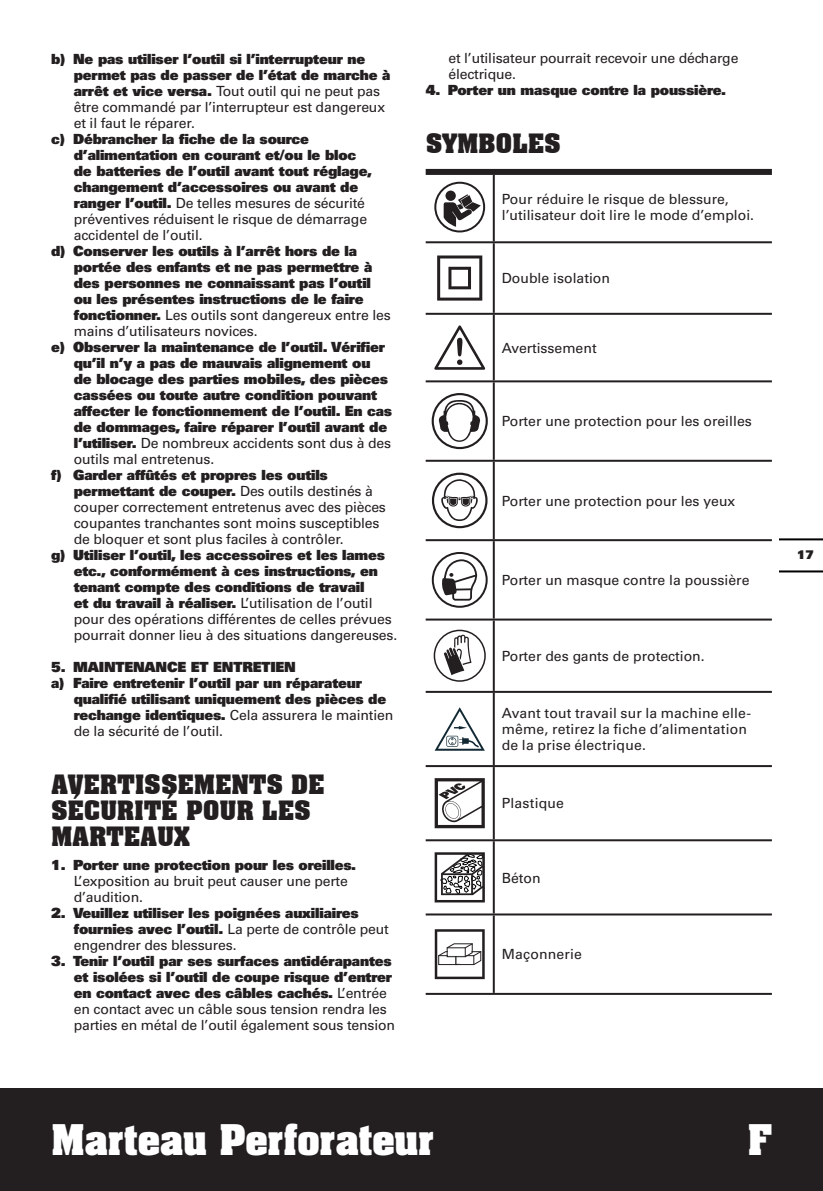
<style>
.page{position:relative;width:823px;height:1191px;background:#fff}
.page>*{position:absolute;margin:0;border:0;box-sizing:border-box;transform-origin:0 0}
.t1{font:700 36px "Aachen";color:#fff}
.t2{font:700 26px/26px "Aachen BT";letter-spacing:-.01em;color:#231f20}
.t3{font:900 14px/16px "Univers";letter-spacing:-.01em;color:#231f20}
.t4{font:14px/16px "Univers";color:#231f20}
.t5{font:900 12px "Univers";color:#231f20}
.s1{font-weight:400}
.s2{font-weight:900}
</style>
<div class="page">
<div style="left:0;top:1089px;width:822px;height:102px;background:#231f20"></div>
<hr style="left:779px;top:570px;width:43px;height:2px;background:#000">
<hr style="left:779px;top:538px;width:43px;height:2px;background:#000">
<hr style="left:492px;top:175px;width:2px;height:66px;background:#231f20">
<hr style="left:425px;top:241px;width:346px;height:2px;background:#231f20">
<hr style="left:492px;top:243px;width:2px;height:70px;background:#231f20">
<hr style="left:425px;top:313px;width:346px;height:2px;background:#231f20">
<hr style="left:492px;top:315px;width:2px;height:65px;background:#231f20">
<hr style="left:425px;top:380px;width:346px;height:2px;background:#231f20">
<hr style="left:492px;top:382px;width:2px;height:78px;background:#231f20">
<hr style="left:425px;top:460px;width:346px;height:2px;background:#231f20">
<hr style="left:492px;top:462px;width:2px;height:77px;background:#231f20">
<hr style="left:425px;top:539px;width:346px;height:2px;background:#231f20">
<hr style="left:492px;top:541px;width:2px;height:77px;background:#231f20">
<hr style="left:425px;top:618px;width:346px;height:2px;background:#231f20">
<hr style="left:492px;top:620px;width:2px;height:71px;background:#231f20">
<hr style="left:425px;top:691px;width:346px;height:2px;background:#231f20">
<hr style="left:492px;top:693px;width:2px;height:72px;background:#231f20">
<hr style="left:425px;top:765px;width:346px;height:2px;background:#231f20">
<hr style="left:492px;top:767px;width:2px;height:72px;background:#231f20">
<hr style="left:425px;top:839px;width:346px;height:2px;background:#231f20">
<hr style="left:492px;top:841px;width:2px;height:72px;background:#231f20">
<hr style="left:425px;top:913px;width:346px;height:2px;background:#231f20">
<hr style="left:492px;top:915px;width:2px;height:78px;background:#231f20">
<hr style="left:425px;top:993px;width:346px;height:2px;background:#231f20">
<div style="left:425px;top:169px;width:346px;height:6px;background:#231f20"></div>
<svg style="left:435px;top:183px;width:49px;height:48px"></svg>
<div style="left:434px;top:182px;width:51px;height:50px;border:2px solid #231f20;border-radius:50%"></div>
<div style="left:445px;top:191px;width:10px;height:10px;background:#231f20;border-radius:50%"></div>
<svg style="left:443px;top:194px;width:37px;height:33px"></svg>
<svg style="left:437px;top:255px;width:45px;height:45px"></svg>
<svg style="left:434px;top:325px;width:51px;height:45px"></svg>
<div style="left:431px;top:393px;width:56px;height:56px;border:2px solid #231f20;border-radius:50%"></div>
<svg style="left:438px;top:400px;width:42px;height:42px"></svg>
<svg style="left:433px;top:474px;width:53px;height:53px"></svg>
<div style="left:431px;top:472px;width:56px;height:56px;border:2px solid #231f20;border-radius:50%"></div>
<svg style="left:440px;top:479px;width:37px;height:42px"></svg>
<div style="left:431px;top:552px;width:56px;height:56px;border:2px solid #231f20;border-radius:50%"></div>
<svg style="left:440px;top:559px;width:37px;height:41px"></svg>
<div style="left:433px;top:629px;width:52px;height:53px;border:2px solid #231f20;border-radius:50%"></div>
<svg style="left:443px;top:634px;width:28px;height:41px"></svg>
<svg style="left:435px;top:707px;width:49px;height:43px"></svg>
<svg style="left:434px;top:778px;width:50px;height:50px"></svg>
<svg style="left:434px;top:852px;width:50px;height:50px"></svg>
<svg style="left:434px;top:929px;width:50px;height:50px"></svg>
<p class="t3" style="left:74px;top:52px;width:318px;text-indent:-23px">b) Ne pas utiliser l’outil si l’interrupteur ne permet pas de passer de l’état de marche à arrêt et vice versa. <span class="s1">Tout outil qui ne peut pas être commandé par l’interrupteur est dangereux et il faut le réparer.</span></p>
<p class="t3" style="left:74px;top:132px;width:299px;text-indent:-23px">c) Débrancher la fiche de la source d’alimentation en courant et/ou le bloc de batteries de l’outil avant tout réglage, changement d’accessoires ou avant de ranger l’outil. <span class="s1">De telles mesures de sécurité préventives réduisent le risque de démarrage accidentel de l’outil.</span></p>
<p class="t3" style="left:74px;top:244px;width:318px;text-indent:-23px">d) Conserver les outils à l’arrêt hors de la portée des enfants et ne pas permettre à des personnes ne connaissant pas l’outil ou les présentes instructions de le faire fonctionner. <span class="s1">Les outils sont dangereux entre les mains d’utilisateurs novices.</span></p>
<p class="t3" style="left:74px;top:340px;width:320px;text-indent:-23px">e) Observer la maintenance de l’outil. Vérifier qu’il n’y a pas de mauvais alignement ou<br>de blocage des parties mobiles, des pièces cassées ou toute autre condition pouvant affecter le fonctionnement de l’outil. En cas de dommages, faire réparer l’outil avant de l’utiliser. <span class="s1">De nombreux accidents sont dus à des outils mal entretenus.</span></p>
<p class="t4" style="left:74px;top:468px;width:313px;text-indent:-23px"><span class="s2">f) Garder affûtés et propres les outils permettant de couper.</span> Des outils destinés à couper correctement entretenus avec des pièces coupantes tranchantes sont moins susceptibles de bloquer et sont plus faciles à contrôler.</p>
<p class="t3" style="left:74px;top:548px;width:325px;text-indent:-23px">g) Utiliser l’outil, les accessoires et les lames etc., conformément à ces instructions, en tenant compte des conditions de travail<br>et du travail à réaliser. <span class="s1">L’utilisation de l’outil pour des opérations différentes de celles prévues pourrait donner lieu à des situations dangereuses.</span></p>
<p class="t3" style="left:51px;top:660px;width:246px">5. MAINTENANCE ET ENTRETIEN</p>
<p class="t3" style="left:51px;top:676px;width:312px">a) Faire entretenir l’outil par un réparateur</p>
<p class="t3" style="left:74px;top:692px;width:314px">qualifié utilisant uniquement des pièces de</p>
<p class="t4" style="left:74px;top:708px;width:321px"><span class="s2">rechange identiques.</span> Cela assurera le maintien</p>
<p class="t4" style="left:74px;top:724px;width:151px">de la sécurité de l’outil.</p>
<h2 class="t2" style="left:51px;top:771px;width:275px">AVERTISSEMENTS DE<br>SÉCURITÉ POUR LES<br>MARTEAUX</h2>
<p class="t3" style="left:51px;top:858px;width:306px">1. Porter une protection pour les oreilles.</p>
<p class="t4" style="left:74px;top:874px;width:275px">L’exposition au bruit peut causer une perte d’audition.</p>
<p class="t3" style="left:74px;top:906px;width:316px;text-indent:-23px">2. Veuillez utiliser les poignées auxiliaires fournies avec l’outil. <span class="s1">La perte de contrôle peut engendrer des blessures.</span></p>
<p class="t3" style="left:74px;top:954px;width:322px;text-indent:-23px">3. Tenir l’outil par ses surfaces antidérapantes et isolées si l’outil de coupe risque d’entrer en contact avec des câbles cachés. <span class="s1">L’entrée en contact avec un câble sous tension rendra les parties en métal de l’outil également sous tension</span></p>
<p class="t4" style="left:448px;top:51px;width:291px">et l’utilisateur pourrait recevoir une décharge électrique.</p>
<p class="t3" style="left:425px;top:83px;width:302px">4. Porter un masque contre la poussière.</p>
<h2 class="t2" style="left:425px;top:130px;width:136px">SYMBOLES</h2>
<p class="t4" style="left:501px;top:193px;width:254px">Pour réduire le risque de blessure, l’utilisateur doit lire le mode d’emploi.</p>
<p class="t4" style="left:501px;top:271px;width:110px">Double isolation</p>
<p class="t4" style="left:501px;top:341px;width:96px">Avertissement</p>
<p class="t4" style="left:501px;top:414px;width:251px">Porter une protection pour les oreilles</p>
<p class="t4" style="left:501px;top:494px;width:235px">Porter une protection pour les yeux</p>
<p class="t4" style="left:501px;top:573px;width:249px">Porter un masque contre la poussière</p>
<p class="t4" style="left:501px;top:649px;width:204px">Porter des gants de protection.</p>
<p class="t4" style="left:501px;top:706px;width:251px">Avant tout travail sur la machine elle&shy;même, retirez la fiche d’alimentation de la prise électrique.</p>
<p class="t4" style="left:501px;top:796px;width:64px">Plastique</p>
<p class="t4" style="left:501px;top:871px;width:40px">Béton</p>
<p class="t4" style="left:501px;top:947px;width:82px">Maçonnerie</p>
<p class="t5" style="left:796px;top:550px;width:18px">17</p>
<h1 class="t1" style="left:51px;top:1123px;width:384px">Marteau Perforateur</h1>
<h1 class="t1" style="left:747px;top:1123px;width:25px">F</h1>
</div>
